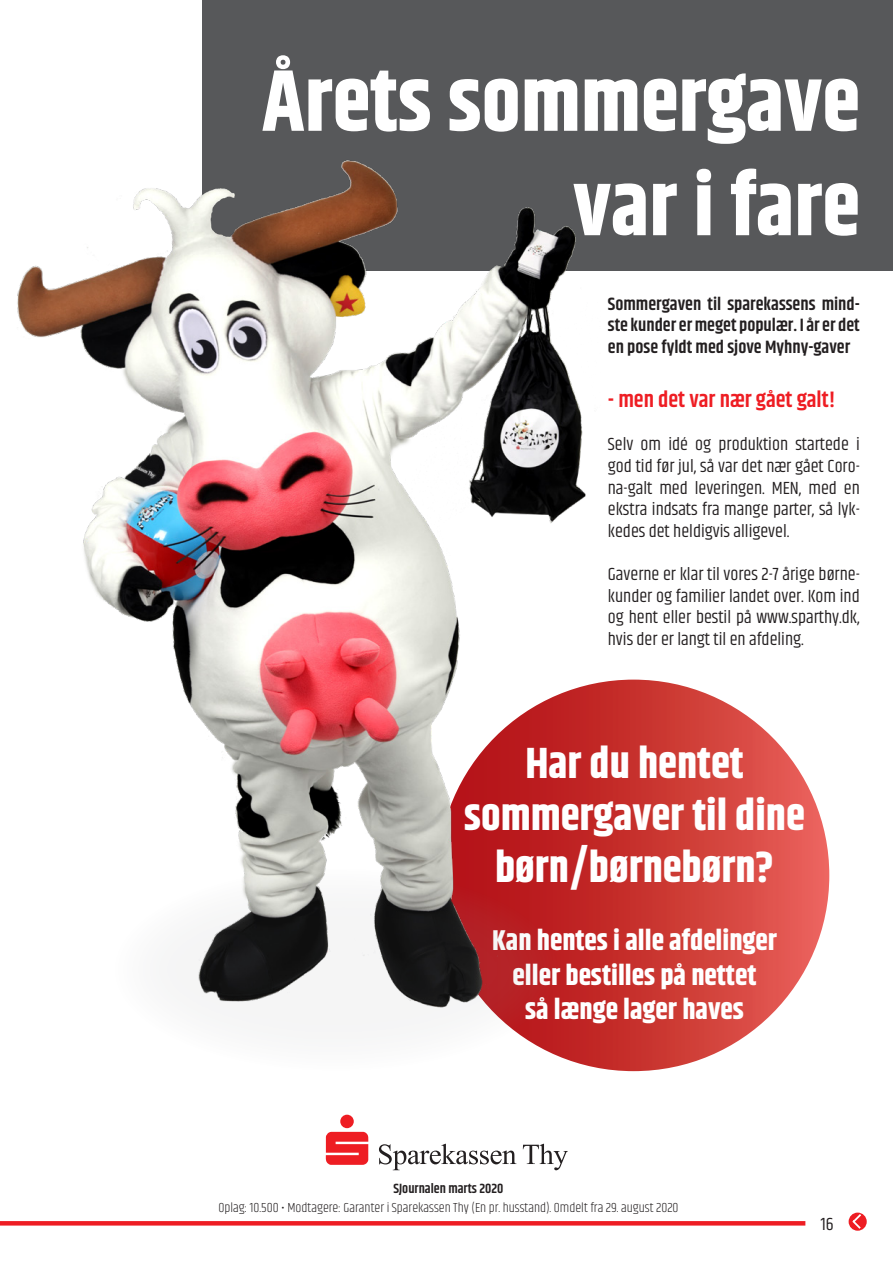
<style>
.page{position:relative;width:893px;height:1263px;background:#fff}
.page>*{position:absolute;margin:0;border:0;box-sizing:border-box;transform-origin:0 0}
.t1{font:700 87px "Khand";color:#fff}
.t2{font:700 43.5px/52.2px "Khand";color:#fff;text-align:center}
.t3{font:700 28.5px "Khand";color:#fff}
.t4{font:600 22.5px "Khand";color:#ee1d23}
.t5{font:18px/21.6px "Khand";color:#231f20;text-align:justify}
.t6{font:600 18px/21.6px "Khand";color:#231f20;text-align:justify}
.Brødtekst{font:300 13.5px "Khand";color:#231f20}
.Brødtekst-2{font:600 13.5px "Khand";color:#231f20}
</style>
<div class="page">
<div style="left:202px;top:0;width:691px;height:270px;background:#57585a"></div>
<svg style="left:326px;top:1132px;width:43px;height:33px"></svg>
<div style="left:340px;top:1115px;width:14px;height:13px;background:#ee1d23;border-radius:50%"></div>
<svg style="left:379px;top:1144px;width:137px;height:26px"></svg>
<svg style="left:523px;top:1144px;width:45px;height:26px"></svg>
<svg style="left:438px;top:680px;width:391px;height:391px;background:#d03f39"></svg>
<svg style="left:0;top:1221px;width:805px;height:4px;background:#ee2127"></svg>
<svg style="left:849px;top:1212px;width:18px;height:19px"></svg>
<svg style="left:850px;top:1212px;width:13px;height:19px"></svg>
<img style="left:17px;top:160px;width:583px;height:849px">
<svg style="left:114px;top:868px;width:445px;height:203px;fill:#f5f5f5"></svg>
<p class="t1" style="left:262px;top:39px;width:599px">Årets sommergave</p>
<p class="t1" style="left:573px;top:144px;width:288px">var i fare</p>
<p class="t6" style="left:608px;top:294px;width:253px">Sommergaven til sparekassens mind&shy;ste kunder er meget populær. I år er det en pose fyldt med sjove Myhny-gaver</p>
<p class="t4" style="left:608px;top:385px;width:229px">- men det var nær gået galt!</p>
<p class="t5" style="left:608px;top:435px;width:253px">Selv om idé og produktion startede i god tid før jul, så var det nær gået Coro&shy;na-galt med leveringen. MEN, med en ekstra indsats fra mange parter, så lyk&shy;kedes det heldigvis alligevel.</p>
<p class="t5" style="left:608px;top:564px;width:253px">Gaverne er klar til vores 2-7 årige børne&shy;kunder og familier landet over. Kom ind og hent eller bestil på www.sparthy.dk, hvis der er langt til en afdeling.</p>
<p class="t2" style="left:525px;top:739px;width:220px">Har du hentet</p>
<p class="t2" style="left:464px;top:791px;width:342px">sommergaver til dine børn/børnebørn?</p>
<p class="t3" style="left:492px;top:920px;width:286px">Kan hentes i alle afdelinger</p>
<p class="t3" style="left:513px;top:955px;width:245px">eller bestilles på nettet</p>
<p class="t3" style="left:525px;top:989px;width:220px">så længe lager haves</p>
<p class="Brødtekst-2" style="left:393px;top:1179px;width:111px">SJournalen marts 2020</p>
<p class="Brødtekst" style="left:218px;top:1200px;width:462px">Oplag: 10.500 • Modtagere: Garanter i Sparekassen Thy (En pr. husstand). Omdelt fra 29. august 2020</p>
<p class="t5" style="left:821px;top:1215px;width:14px">16</p>
</div>
